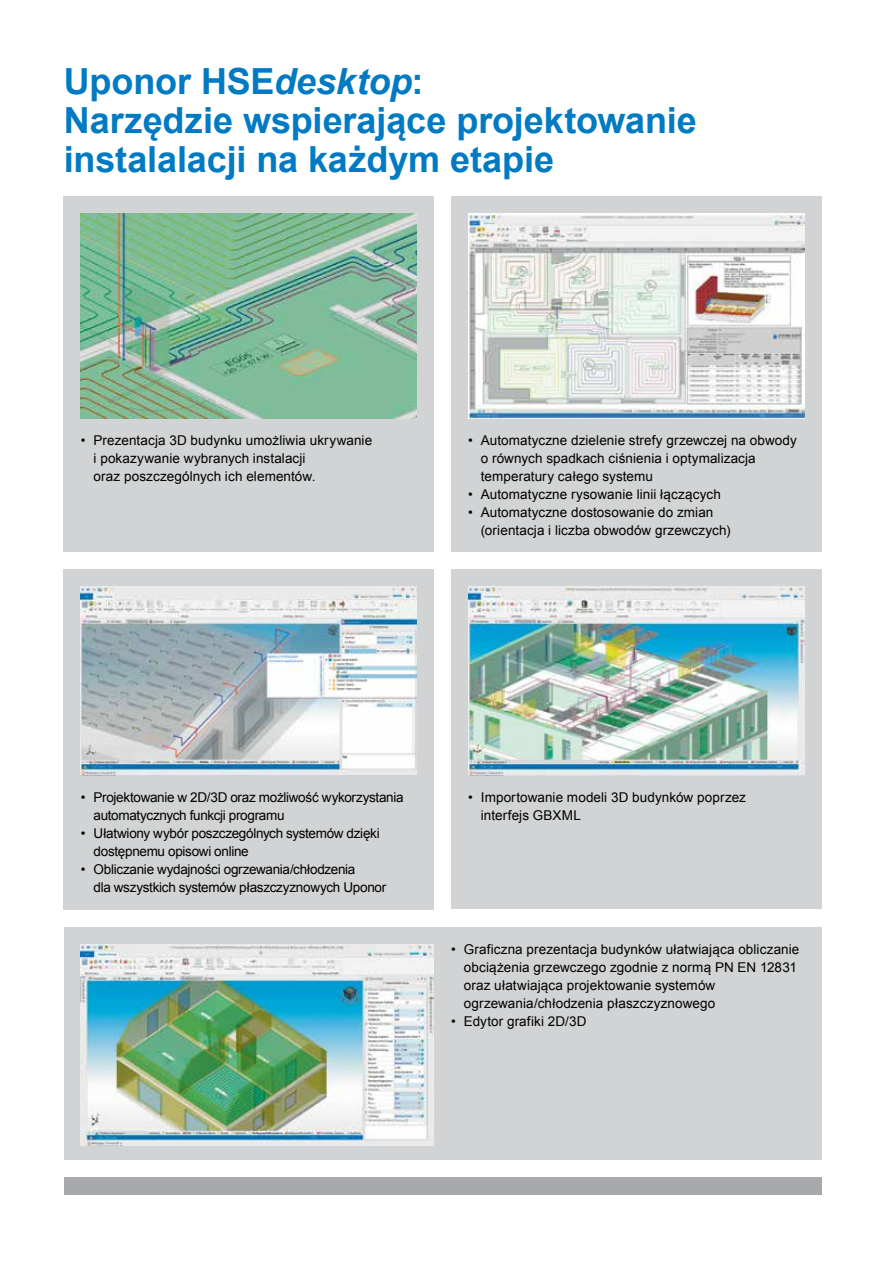
<style>
.page{position:relative;width:885px;height:1263px;background:#fff}
.page>*{position:absolute;margin:0;border:0;box-sizing:border-box;transform-origin:0 0}
.t1{font:700 36px/39px "Arial";letter-spacing:-.005em;color:#007ac2}
.t2{font:13.5px/18px "Arial";letter-spacing:.005em;color:#000}
.t3{font:13.5px/18px "Arial";letter-spacing:-.02em;color:#000}
.t4{font:13.5px/18px "Arial";letter-spacing:-.025em;color:#000}
.s1{font-style:italic}
</style>
<div class="page">
<div style="left:64px;top:1178px;width:757px;height:17px;background:#a7a9ac"></div>
<div style="left:64px;top:197px;width:370px;height:355px;background:#d1d3d4"></div>
<img style="left:81px;top:214px;width:336px;height:204px">
<div style="left:64px;top:569px;width:370px;height:341px;background:#d1d3d4"></div>
<img style="left:81px;top:586px;width:336px;height:189px">
<div style="left:451px;top:197px;width:370px;height:355px;background:#d1d3d4"></div>
<img style="left:468px;top:214px;width:336px;height:204px">
<div style="left:451px;top:569px;width:370px;height:340px;background:#d1d3d4"></div>
<img style="left:468px;top:586px;width:336px;height:189px">
<div style="left:64px;top:927px;width:757px;height:233px;background:#d1d3d4"></div>
<img style="left:81px;top:944px;width:353px;height:202px">
<h1 class="t1" style="left:64px;top:63px;width:634px">Uponor HSE<span class="s1">desktop</span>:<br>Narzędzie wspierające projektowanie instalalacji na każdym etapie</h1>
<p class="t2" style="left:94px;top:431px;width:280px;text-indent:-13px">• Prezentacja 3D budynku umożliwia ukrywanie i pokazywanie wybranych instalacji<br>oraz poszczególnych ich elementów.</p>
<p class="t2" style="left:481px;top:431px;width:317px;text-indent:-13px">• Automatyczne dzielenie strefy grzewczej na obwody o równych spadkach ciśnienia i optymalizacja temperatury całego systemu</p>
<p class="t2" style="left:468px;top:485px;width:254px">• Automatyczne rysowanie linii łączących</p>
<p class="t2" style="left:481px;top:503px;width:251px;text-indent:-13px">• Automatyczne dostosowanie do zmian (orientacja i liczba obwodów grzewczych)</p>
<p class="t4" style="left:94px;top:788px;width:311px;text-indent:-13px">• Projektowanie w 2D/3D oraz możliwość wykorzystania automatycznych funkcji programu</p>
<p class="t3" style="left:94px;top:824px;width:287px;text-indent:-13px">• Ułatwiony wybór poszczególnych systemów dzięki dostępnemu opisowi online</p>
<p class="t3" style="left:94px;top:860px;width:294px;text-indent:-13px">• Obliczanie wydajności ogrzewania/chłodzenia<br>dla wszystkich systemów płaszczyznowych Uponor</p>
<p class="t2" style="left:481px;top:788px;width:267px;text-indent:-13px">• Importowanie modeli 3D budynków poprzez interfejs GBXML</p>
<p class="t2" style="left:463px;top:940px;width:337px;text-indent:-13px">• Graficzna prezentacja budynków ułatwiająca obliczanie obciążenia grzewczego zgodnie z normą PN EN 12831 oraz ułatwiająca projektowanie systemów ogrzewania/chłodzenia płaszczyznowego</p>
<p class="t2" style="left:451px;top:1012px;width:137px">• Edytor grafiki 2D/3D</p>
</div>
